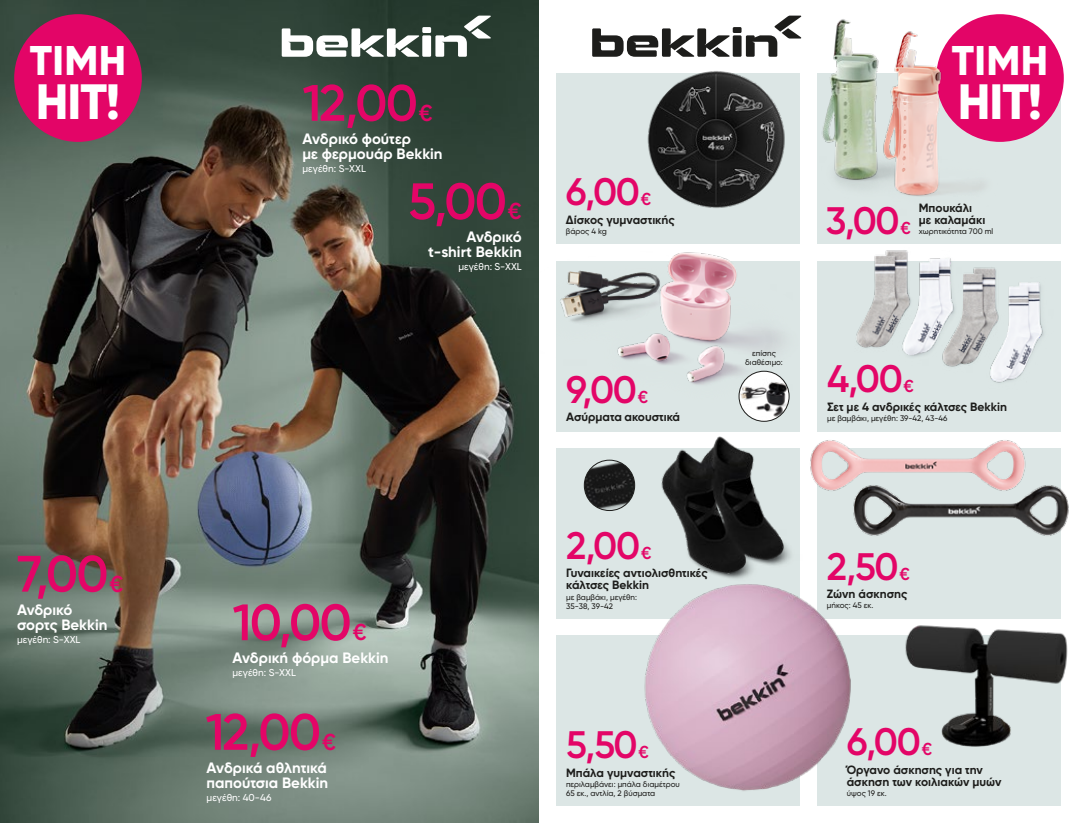
<style>
.page{position:relative;width:1078px;height:823px;background:#fff}
.page>*{position:absolute;margin:0;border:0;box-sizing:border-box;transform-origin:0 0}
.t1{font:600 51px/98.2px "Gilroy";letter-spacing:-.035em;color:#e30567}
.t2{font:800 49.5px "Gilroy";letter-spacing:-.02em;color:#fff}
.t3{font:800 41.4px "Gilroy";letter-spacing:.01em;color:#fff}
.t4{font:600 38.2px "Gilroy";letter-spacing:-.035em;color:#e30567}
.t5{font:700 15px/15px "Gilroy";color:#fff}
.t6{font:700 12px/12px "Gilroy";color:#1d1d1b}
.t7{font:500 10px "Gilroy";color:#fff}
.t8{font:500 8px/9px "Gilroy";color:#1d1d1b}
.s1{font-size:23px}
.s2{font-size:17.2px}
</style>
<div class="page">
<div style="left:556px;top:74px;width:243px;height:170px;background:#dce6e5"></div>
<div style="left:816px;top:74px;width:244px;height:170px;background:#dce6e5"></div>
<div style="left:556px;top:261px;width:243px;height:170px;background:#dce6e5"></div>
<div style="left:816px;top:261px;width:244px;height:170px;background:#dce6e5"></div>
<div style="left:556px;top:448px;width:243px;height:170px;background:#dce6e5"></div>
<div style="left:816px;top:448px;width:244px;height:170px;background:#dce6e5"></div>
<div style="left:556px;top:635px;width:243px;height:170px;background:#dce6e5"></div>
<div style="left:816px;top:635px;width:244px;height:170px;background:#dce6e5"></div>
<img style="left:0;top:0;width:539px;height:822px">
<img style="left:632px;top:37px;width:163px;height:171px">
<img style="left:795px;top:15px;width:72px;height:201px">
<img style="left:560px;top:252px;width:240px;height:156px">
<img style="left:856px;top:255px;width:26px;height:93px">
<img style="left:882px;top:250px;width:51px;height:107px">
<img style="left:933px;top:258px;width:48px;height:109px">
<img style="left:981px;top:267px;width:80px;height:165px">
<img style="left:631px;top:431px;width:190px;height:122px">
<img style="left:789px;top:432px;width:237px;height:69px">
<img style="left:832px;top:476px;width:237px;height:70px">
<img style="left:630px;top:553px;width:224px;height:253px">
<img style="left:884px;top:616px;width:184px;height:157px">
<img style="left:738px;top:371px;width:51px;height:50px;border-radius:25px">
<div style="left:738px;top:370px;width:51px;height:51px;border:1px solid #1d1d1b;border-radius:50%"></div>
<img style="left:584px;top:460px;width:50px;height:50px;border-radius:25px">
<div style="left:583px;top:459px;width:52px;height:51px;border:1px solid #1d1d1b;border-radius:50%"></div>
<div style="left:14px;top:14px;width:128px;height:128px;background:#e30567;border-radius:50%"></div>
<div style="left:935px;top:14px;width:128px;height:128px;background:#e30567;border-radius:50%"></div>
<img style="left:867px;top:14px;width:141px;height:183px">
<div style="left:732px;top:27px;width:9px;height:6px;background:#1d1d1b"></div>
<svg style="left:592px;top:28px;width:137px;height:29px"></svg>
<div style="left:732px;top:35px;width:9px;height:22px;background:#1d1d1b"></div>
<svg style="left:745px;top:16px;width:56px;height:41px"></svg>
<div style="left:422px;top:27px;width:9px;height:6px;background:#fff"></div>
<svg style="left:282px;top:28px;width:137px;height:29px"></svg>
<div style="left:422px;top:35px;width:9px;height:22px;background:#fff"></div>
<svg style="left:435px;top:16px;width:55px;height:41px"></svg>
<h3 class="t3" style="left:30px;top:34px;width:98px">TIMH</h3>
<h3 class="t3" style="left:951px;top:34px;width:98px">TIMH</h3>
<h2 class="t2" style="left:36px;top:70px;width:86px">HIT!</h2>
<h1 class="t1" style="left:408px;top:53px;width:115px;text-indent:-106px">12,00<span class="s1">€<br></span>5,00<span class="s1">€</span></h1>
<p class="t5" style="left:302px;top:131px;width:142px">Ανδρικό φούτερ<br>με φερμουάρ Bekkin</p>
<p class="t7" style="left:302px;top:162px;width:65px">μεγέθη: S-XXL</p>
<p class="t5" style="left:428px;top:229px;width:95px;text-align:right">Ανδρικό t-shirt Bekkin</p>
<p class="t7" style="left:458px;top:260px;width:65px">μεγέθη: S-XXL</p>
<h3 class="t4" style="left:565px;top:168px;width:87px">6,00<span class="s2">€</span></h3>
<p class="t6" style="left:565px;top:213px;width:110px">Δίσκος γυμναστικής</p>
<p class="t8" style="left:565px;top:227px;width:43px">βάρος 4 kg</p>
<h2 class="t2" style="left:957px;top:70px;width:86px">HIT!</h2>
<h3 class="t4" style="left:825px;top:197px;width:86px">3,00<span class="s2">€</span></h3>
<p class="t6" style="left:918px;top:201px;width:68px">Μπουκάλι με καλαμάκι</p>
<p class="t8" style="left:918px;top:227px;width:76px">χωρητικότητα 700 ml</p>
<h3 class="t4" style="left:566px;top:365px;width:83px">9,00<span class="s2">€</span></h3>
<p class="t6" style="left:566px;top:410px;width:115px">Ασύρματα ακουστικά</p>
<p class="t8" style="left:745px;top:348px;width:39px;text-align:center">επίσης διαθέσιμο:</p>
<h3 class="t4" style="left:826px;top:355px;width:88px">4,00<span class="s2">€</span></h3>
<p class="t6" style="left:826px;top:400px;width:181px">Σετ με 4 ανδρικές κάλτσες Bekkin</p>
<p class="t8" style="left:826px;top:413px;width:122px">με βαμβάκι, μεγέθη: 39-42, 43-46</p>
<h1 class="t1" style="left:17px;top:524px;width:108px">7,00<span class="s1">€</span></h1>
<p class="t5" style="left:17px;top:601px;width:92px">Ανδρικό σορτς Bekkin</p>
<p class="t7" style="left:17px;top:632px;width:65px">μεγέθη: S-XXL</p>
<h1 class="t1" style="left:205px;top:566px;width:162px;line-height:109.5px;text-indent:27px">10,00<span class="s1">€<br></span>12,00<span class="s1">€</span></h1>
<p class="t5" style="left:232px;top:650px;width:157px">Ανδρική φόρμα Bekkin</p>
<p class="t7" style="left:232px;top:666px;width:65px">μεγέθη: S-XXL</p>
<p class="t5" style="left:206px;top:759px;width:123px">Ανδρικά αθλητικά παπούτσια Bekkin</p>
<p class="t7" style="left:206px;top:790px;width:66px">μεγέθη: 40-46</p>
<h3 class="t4" style="left:566px;top:521px;width:87px">2,00<span class="s2">€</span></h3>
<p class="t6" style="left:566px;top:566px;width:143px">Γυναικείες αντιολισθητικές κάλτσες Bekkin</p>
<p class="t8" style="left:566px;top:592px;width:72px">με βαμβάκι, μεγέθη:<br>35-38, 39-42</p>
<h3 class="t4" style="left:826px;top:542px;width:84px">2,50<span class="s2">€</span></h3>
<p class="t6" style="left:826px;top:587px;width:82px">Ζώνη άσκησης</p>
<p class="t8" style="left:826px;top:600px;width:48px">μήκος: 45 εκ.</p>
<h3 class="t4" style="left:566px;top:720px;width:84px">5,50<span class="s2">€</span></h3>
<h3 class="t4" style="left:846px;top:718px;width:87px">6,00<span class="s2">€</span></h3>
<p class="t6" style="left:846px;top:763px;width:156px">Όργανο άσκησης για την άσκηση των κοιλιακών μυών</p>
<p class="t8" style="left:846px;top:788px;width:41px">ύψος 19 εκ.</p>
<p class="t6" style="left:566px;top:766px;width:111px">Μπάλα γυμναστικής</p>
<p class="t8" style="left:566px;top:779px;width:115px">περιλαμβάνει: μπάλα διαμέτρου<br>65 εκ., αντλία, 2 βύσματα</p>
</div>
